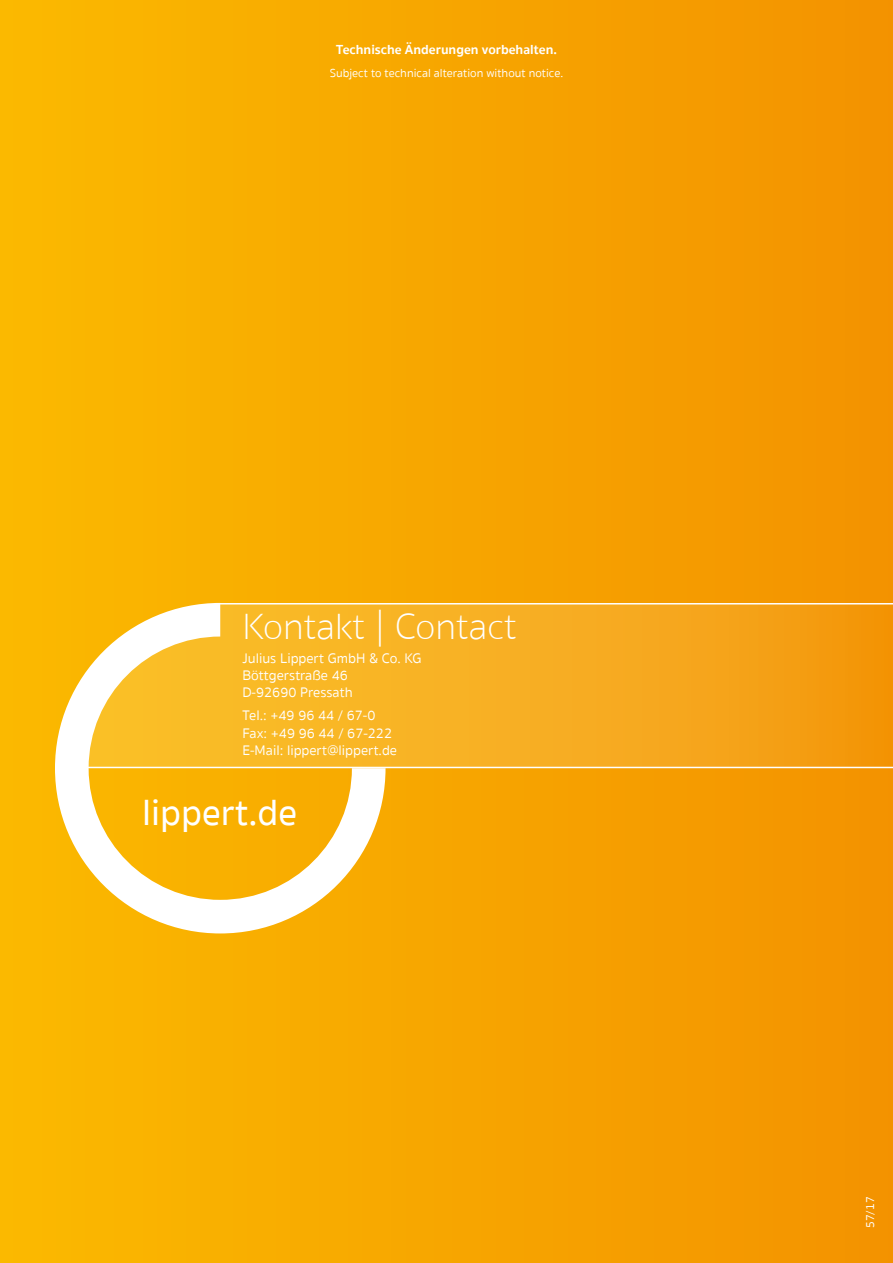
<style>
.page{position:relative;width:893px;height:1263px;background:#fff}
.page>*{position:absolute;margin:0;border:0;box-sizing:border-box;transform-origin:0 0}
.t1{font:100 37.5px "Sukhumvit Set";color:#fff}
.t2{font:500 37.5px "Sukhumvit Set";color:#fff}
.t3{font:14.25px/17.1px "Sukhumvit Set Text";color:#fff}
.t4{font:700 13.5px "Sukhumvit Set";color:#fff}
.t5{font:12px "Sukhumvit Set Text";color:#fff}
</style>
<div class="page">
<div style="left:0;top:0;width:893px;height:1263px;background:linear-gradient(to right,#fbb900,#f39200)"></div>
<svg style="left:386px;top:604px;width:507px;height:163px;fill:#f6aa20"></svg>
<hr style="left:85px;top:767px;width:808px;height:1px;background:#fff">
<hr style="left:218px;top:603px;width:675px;height:1px;background:#fff">
<svg style="left:55px;top:603px;width:331px;height:330px"></svg>
<p class="t4" style="left:336px;top:39px;width:222px">Technische Änderungen vorbehalten.</p>
<p class="t5" style="left:330px;top:64px;width:235px">Subject to technical alteration without notice.</p>
<h1 class="t1" style="left:242px;top:601px;width:276px">Kontakt | Contact</h1>
<p class="t3" style="left:242px;top:650px;width:181px">Julius Lippert GmbH &amp; Co. KG<br>Böttgerstraße 46<br>D-92690 Pressath</p>
<p class="t3" style="left:242px;top:707px;width:156px">Tel.: +49 96 44 / 67-0<br>Fax: +49 96 44 / 67-222<br>E-Mail: lippert@lippert.de</p>
<h1 class="t2" style="left:142px;top:786px;width:157px">lippert.de</h1>
<p class="t5" style="left:862px;top:1228px;width:33px;rotate:-90deg">57/17</p>
</div>
